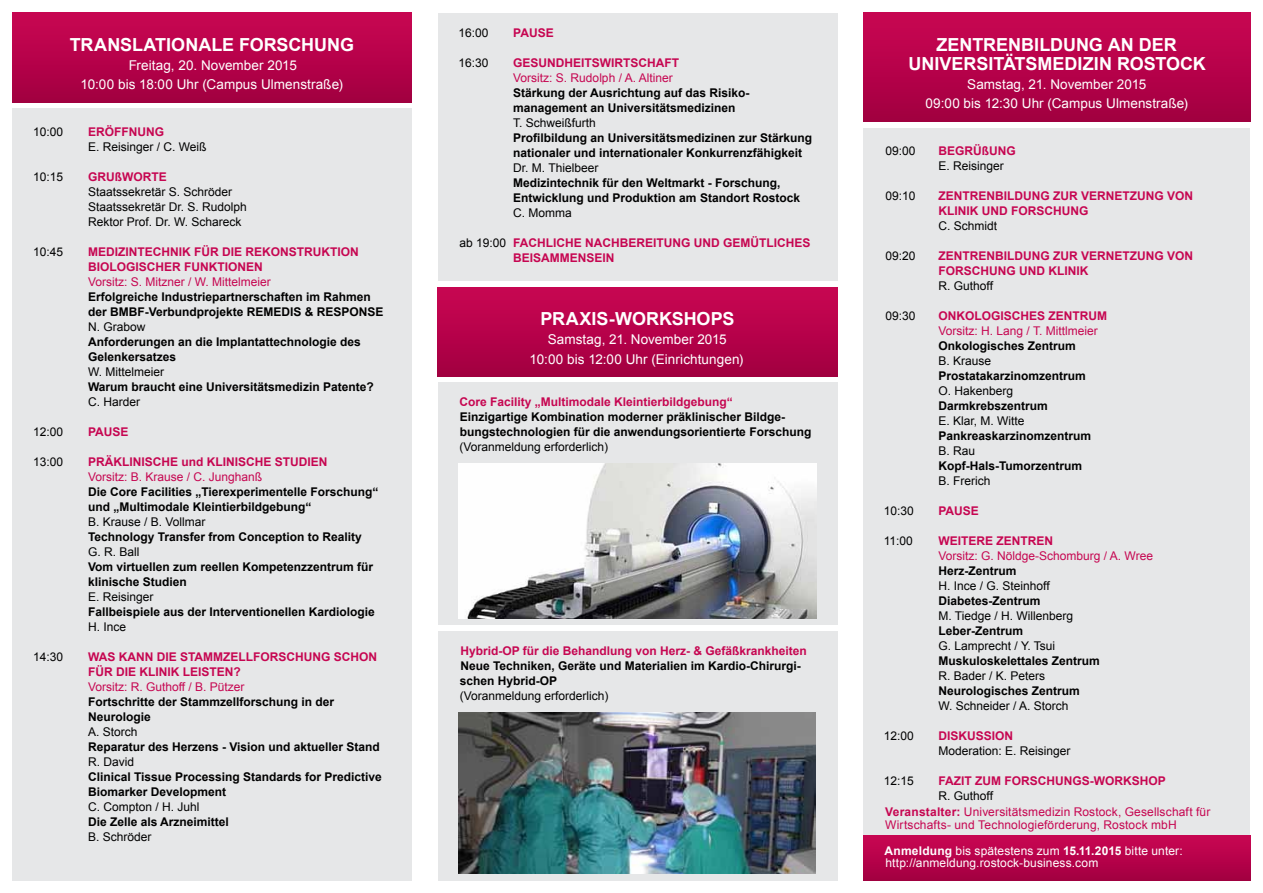
<style>
.page{position:relative;width:1263px;height:893px;background:#fff}
.page>*{position:absolute;margin:0;border:0;box-sizing:border-box;transform-origin:0 0}
.t1{font:700 18px/19.2px "Arial";color:#fff;text-align:center}
.t2{font:13.5px/19.2px "Arial";letter-spacing:.005em;color:#fff;text-align:center}
.t3{font:700 12px/15px "Arial";color:#000}
.t4{font:12px/15px "Arial";color:#000}
.t5{font:700 12px/15px "Arial";color:#c60651}
.t6{font:12px/16px "Arial";color:#c60651}
.t7{font:12px "Arial";letter-spacing:.01em;color:#fff}
.s1{font-weight:400;color:#000}
.s2{color:#000}
.s3{font-weight:700}
.s4{font-weight:700;color:#fff}
.s5{color:#fff}
</style>
<div class="page">
<div style="left:438px;top:13px;width:399px;height:268px;background:#e6e7e8"></div>
<div style="left:438px;top:383px;width:399px;height:242px;background:#e6e7e8"></div>
<div style="left:438px;top:631px;width:399px;height:249px;background:#e6e7e8"></div>
<div style="left:13px;top:108px;width:399px;height:772px;background:#e6e7e8"></div>
<div style="left:863px;top:128px;width:387px;height:751px;background:#e6e7e8"></div>
<div style="left:12px;top:13px;width:400px;height:89px;background:linear-gradient(to bottom,#c90653,#a30041)"></div>
<div style="left:863px;top:13px;width:387px;height:108px;background:linear-gradient(to bottom,#ca0653,#a30041)"></div>
<div style="left:863px;top:836px;width:387px;height:44px;background:linear-gradient(to bottom,#c90652,#a40042)"></div>
<div style="left:438px;top:287px;width:399px;height:89px;background:linear-gradient(to bottom,#ca0653,#a30041)"></div>
<img style="left:459px;top:463px;width:358px;height:156px">
<img style="left:459px;top:712px;width:357px;height:162px">
<h1 class="t1" style="left:70px;top:36px;width:286px">TRANSLATIONALE FORSCHUNG</h1>
<p class="t2" style="left:81px;top:56px;width:264px">Freitag, 20. November 2015<br>10:00 bis 18:00 Uhr (Campus Ulmenstraße)</p>
<p class="t4" style="left:33px;top:125px;width:32px">10:00</p>
<p class="t5" style="left:88px;top:125px;width:77px">ERÖFFNUNG</p>
<p class="t4" style="left:88px;top:140px;width:120px">E. Reisinger / C. Weiß</p>
<p class="t4" style="left:33px;top:170px;width:32px">10:15</p>
<p class="t5" style="left:88px;top:170px;width:80px">GRUßWORTE</p>
<p class="t4" style="left:88px;top:185px;width:160px">Staatssekretär S. Schröder<br>Staatssekretär Dr. S. Rudolph<br>Rektor Prof. Dr. W. Schareck</p>
<p class="t4" style="left:33px;top:245px;width:32px">10:45</p>
<p class="t5" style="left:88px;top:245px;width:272px">MEDIZINTECHNIK FÜR DIE REKONSTRUKTION<br>BIOLOGISCHER FUNKTIONEN</p>
<p class="t6" style="left:88px;top:274px;width:184px">Vorsitz: S. Mitzner / W. Mittelmeier</p>
<p class="t3" style="left:88px;top:290px;width:297px">Erfolgreiche Industriepartnerschaften im Rahmen der BMBF-Verbundprojekte REMEDIS &amp; RESPONSE</p>
<p class="t4" style="left:88px;top:320px;width:59px">N. Grabow</p>
<p class="t3" style="left:88px;top:335px;width:274px">Anforderungen an die Implantattechnologie des<br>Gelenkersatzes</p>
<p class="t4" style="left:88px;top:365px;width:78px">W. Mittelmeier</p>
<p class="t3" style="left:88px;top:380px;width:287px">Warum braucht eine Universitätsmedizin Patente?</p>
<p class="t4" style="left:88px;top:395px;width:54px">C. Harder</p>
<p class="t4" style="left:33px;top:425px;width:32px">12:00</p>
<p class="t5" style="left:88px;top:425px;width:42px">PAUSE</p>
<p class="t4" style="left:33px;top:455px;width:32px">13:00</p>
<p class="t5" style="left:88px;top:455px;width:241px">PRÄKLINISCHE und KLINISCHE STUDIEN</p>
<p class="t6" style="left:88px;top:469px;width:176px">Vorsitz: B. Krause / C. Junghanß</p>
<p class="t3" style="left:88px;top:485px;width:292px">Die Core Facilities „Tierexperimentelle Forschung“ und „Multimodale Kleintierbildgebung“</p>
<p class="t4" style="left:88px;top:515px;width:119px">B. Krause / B. Vollmar</p>
<p class="t3" style="left:88px;top:530px;width:275px">Technology Transfer from Conception to Reality</p>
<p class="t4" style="left:88px;top:545px;width:53px">G. R. Ball</p>
<p class="t3" style="left:88px;top:560px;width:287px">Vom virtuellen zum reellen Kompetenzzentrum für klinische Studien</p>
<p class="t4" style="left:88px;top:590px;width:67px">E. Reisinger</p>
<p class="t3" style="left:88px;top:605px;width:288px">Fallbeispiele aus der Interventionellen Kardiologie</p>
<p class="t4" style="left:88px;top:620px;width:40px">H. Ince</p>
<p class="t4" style="left:33px;top:650px;width:32px">14:30</p>
<p class="t5" style="left:88px;top:650px;width:291px">WAS KANN DIE STAMMZELLFORSCHUNG SCHON<br>FÜR DIE KLINIK LEISTEN?</p>
<p class="t6" style="left:88px;top:679px;width:158px">Vorsitz: R. Guthoff / B. Pützer</p>
<p class="t3" style="left:88px;top:695px;width:248px">Fortschritte der Stammzellforschung in der<br>Neurologie</p>
<p class="t4" style="left:88px;top:725px;width:51px">A. Storch</p>
<p class="t3" style="left:88px;top:740px;width:293px">Reparatur des Herzens - Vision und aktueller Stand</p>
<p class="t4" style="left:88px;top:755px;width:48px">R. David</p>
<p class="t3" style="left:88px;top:770px;width:295px">Clinical Tissue Processing Standards for Predictive<br>Biomarker Development</p>
<p class="t4" style="left:88px;top:800px;width:113px">C. Compton / H. Juhl</p>
<p class="t3" style="left:88px;top:815px;width:142px">Die Zelle als Arzneimittel</p>
<p class="t4" style="left:88px;top:830px;width:65px">B. Schröder</p>
<p class="t4" style="left:458px;top:25px;width:32px">16:00</p>
<p class="t5" style="left:513px;top:25px;width:42px">PAUSE</p>
<p class="t4" style="left:458px;top:55px;width:32px">16:30</p>
<p class="t5" style="left:513px;top:55px;width:167px">GESUNDHEITSWIRTSCHAFT</p>
<p class="t6" style="left:513px;top:69px;width:161px">Vorsitz: S. Rudolph / A. Altiner</p>
<p class="t3" style="left:513px;top:85px;width:238px">Stärkung der Ausrichtung auf das Risiko&shy;management an Universitätsmedizinen</p>
<p class="t4" style="left:513px;top:115px;width:84px">T. Schweißfurth</p>
<p class="t3" style="left:513px;top:130px;width:300px">Profilbildung an Universitätsmedizinen zur Stärkung nationaler und internationaler Konkurrenzfähigkeit</p>
<p class="t4" style="left:513px;top:160px;width:87px">Dr. M. Thielbeer</p>
<p class="t3" style="left:513px;top:175px;width:288px">Medizintechnik für den Weltmarkt - Forschung,<br>Entwicklung und Produktion am Standort Rostock</p>
<p class="t4" style="left:513px;top:205px;width:60px">C. Momma</p>
<p class="t5" style="left:513px;top:235px;width:299px;text-indent:-54px"><span class="s1">ab 19:00</span> FACHLICHE NACHBEREITUNG UND GEMÜTLICHES<br>BEISAMMENSEIN</p>
<h1 class="t1" style="left:540px;top:310px;width:196px">PRAXIS-WORKSHOPS</h1>
<p class="t2" style="left:530px;top:330px;width:215px">Samstag, 21. November 2015<br>10:00 bis 12:00 Uhr (Einrichtungen)</p>
<p class="t5" style="left:459px;top:395px;width:275px">Core Facility „Multimodale Kleintierbildgebung“</p>
<p class="t3" style="left:460px;top:410px;width:353px">Einzigartige Kombination moderner präklinischer Bildge&shy;bungstechnologien für die anwendungsorientierte Forschung</p>
<p class="t4" style="left:459px;top:440px;width:150px">(Voranmeldung erforderlich)</p>
<p class="t5" style="left:460px;top:644px;width:348px">Hybrid-OP für die Behandlung von Herz- &amp; Gefäßkrankheiten</p>
<p class="t3" style="left:460px;top:659px;width:342px">Neue Techniken, Geräte und Materialien im Kardio-Chirurgi&shy;schen Hybrid-OP</p>
<p class="t4" style="left:460px;top:689px;width:150px">(Voranmeldung erforderlich)</p>
<h1 class="t1" style="left:908px;top:36px;width:299px">ZENTRENBILDUNG AN DER<br>UNIVERSITÄTSMEDIZIN ROSTOCK</h1>
<p class="t2" style="left:925px;top:75px;width:264px">Samstag, 21. November 2015<br>09:00 bis 12:30 Uhr (Campus Ulmenstraße)</p>
<p class="t4" style="left:885px;top:144px;width:32px">09:00</p>
<p class="t5" style="left:938px;top:144px;width:79px">BEGRÜßUNG</p>
<p class="t4" style="left:938px;top:159px;width:67px">E. Reisinger</p>
<p class="t4" style="left:885px;top:189px;width:32px">09:10</p>
<p class="t5" style="left:938px;top:189px;width:256px">ZENTRENBILDUNG ZUR VERNETZUNG VON<br>KLINIK UND FORSCHUNG</p>
<p class="t4" style="left:938px;top:219px;width:60px">C. Schmidt</p>
<p class="t4" style="left:885px;top:249px;width:32px">09:20</p>
<p class="t5" style="left:938px;top:249px;width:256px">ZENTRENBILDUNG ZUR VERNETZUNG VON<br>FORSCHUNG UND KLINIK</p>
<p class="t4" style="left:938px;top:279px;width:56px">R. Guthoff</p>
<p class="t4" style="left:885px;top:309px;width:32px">09:30</p>
<p class="t5" style="left:938px;top:309px;width:170px">ONKOLOGISCHES ZENTRUM</p>
<p class="t6" style="left:938px;top:323px;width:161px">Vorsitz: H. Lang / T. Mittlmeier</p>
<p class="t3" style="left:938px;top:339px;width:139px">Onkologisches Zentrum</p>
<p class="t4" style="left:938px;top:354px;width:54px">B. Krause</p>
<p class="t3" style="left:938px;top:369px;width:149px">Prostatakarzinomzentrum</p>
<p class="t4" style="left:938px;top:384px;width:76px">O. Hakenberg</p>
<p class="t3" style="left:938px;top:399px;width:111px">Darmkrebszentrum</p>
<p class="t4" style="left:938px;top:414px;width:88px">E. Klar, M. Witte</p>
<p class="t3" style="left:938px;top:429px;width:154px">Pankreaskarzinomzentrum</p>
<p class="t4" style="left:938px;top:444px;width:38px">B. Rau</p>
<p class="t3" style="left:938px;top:459px;width:145px">Kopf-Hals-Tumorzentrum</p>
<p class="t4" style="left:938px;top:474px;width:54px">B. Frerich</p>
<p class="t4" style="left:884px;top:504px;width:32px">10:30</p>
<p class="t5" style="left:938px;top:504px;width:42px">PAUSE</p>
<p class="t4" style="left:884px;top:534px;width:31px">11:00</p>
<p class="t5" style="left:938px;top:534px;width:116px">WEITERE ZENTREN</p>
<p class="t6" style="left:938px;top:548px;width:216px">Vorsitz: G. Nöldge-Schomburg / A. Wree</p>
<p class="t3" style="left:938px;top:564px;width:79px">Herz-Zentrum</p>
<p class="t4" style="left:938px;top:579px;width:113px">H. Ince / G. Steinhoff</p>
<p class="t3" style="left:938px;top:594px;width:104px">Diabetes-Zentrum</p>
<p class="t4" style="left:938px;top:609px;width:136px">M. Tiedge / H. Willenberg</p>
<p class="t3" style="left:938px;top:624px;width:86px">Leber-Zentrum</p>
<p class="t4" style="left:938px;top:639px;width:118px">G. Lamprecht / Y. Tsui</p>
<p class="t3" style="left:938px;top:654px;width:163px">Muskuloskelettales Zentrum</p>
<p class="t4" style="left:938px;top:669px;width:108px">R. Bader / K. Peters</p>
<p class="t3" style="left:938px;top:684px;width:143px">Neurologisches Zentrum</p>
<p class="t4" style="left:938px;top:699px;width:132px">W. Schneider / A. Storch</p>
<p class="t4" style="left:884px;top:729px;width:32px">12:00</p>
<p class="t5" style="left:938px;top:729px;width:76px">DISKUSSION</p>
<p class="t4" style="left:938px;top:744px;width:134px">Moderation: E. Reisinger</p>
<p class="t4" style="left:884px;top:774px;width:32px">12:15</p>
<p class="t5" style="left:938px;top:774px;width:229px">FAZIT ZUM FORSCHUNGS-WORKSHOP</p>
<p class="t6" style="left:885px;top:788px;width:327px;text-indent:53px"><span class="s2">R. Guthoff<br></span><span class="s3">Veranstalter:</span> Universitätsmedizin Rostock, Gesellschaft für</p>
<p class="t6" style="left:885px;top:812px;width:300px;line-height:25.5px">Wirtschafts- und Technologieförderung, Rostock mbH<br><span class="s4">Anmeldung</span> <span class="s5">bis spätestens zum</span> <span class="s4">15.11.2015</span> <span class="s5">bitte unter:</span></p>
<p class="t7" style="left:885px;top:855px;width:214px">http://anmeldung.rostock-business.com</p>
</div>
